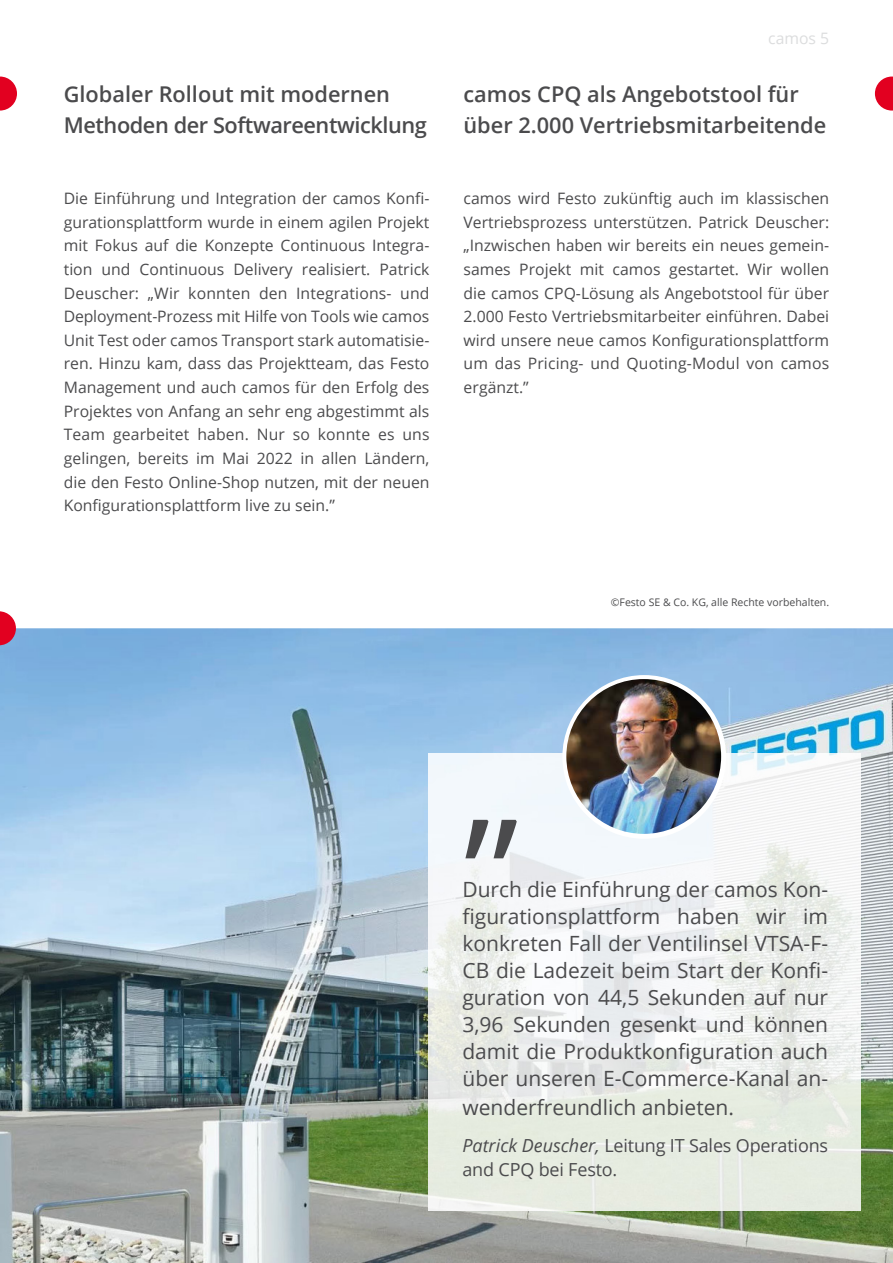
<style>
.page{position:relative;width:893px;height:1263px;background:#fff}
.page>*{position:absolute;margin:0;border:0;box-sizing:border-box;transform-origin:0 0}
.t1{font:157.5px "Open Sans";color:#4b4b4d}
.t2{font:600 21.75px/31.5px "Open Sans";color:#4b4b4d}
.t3{font:600 21.75px/31.5px "Open Sans";letter-spacing:-.02em;color:#4b4b4d}
.t4{font:21px/27.2px "Open Sans";color:#4b4b4d;text-align:justify}
.t5{font:18px/23.5px "Open Sans";letter-spacing:-.01em;color:#4b4b4d}
.t6{font:15.75px/23.7px "Open Sans";color:#4b4b4d;text-align:justify}
.t7{font:15.75px "Open Sans";color:#dcddde}
.t8{font:10.5px "Open Sans";color:#4b4b4d}
.s1{font-style:italic}
</style>
<div class="page">
<svg style="left:0;top:77px;width:17px;height:34px"></svg>
<svg style="left:875px;top:77px;width:18px;height:34px"></svg>
<img style="left:0;top:628px;width:893px;height:635px">
<img style="left:428px;top:754px;width:432px;height:457px">
<div style="left:562px;top:675px;width:164px;height:164px;background:#fff;border-radius:50%"></div>
<img style="left:566px;top:679px;width:155px;height:155px;border-radius:77px">
<svg style="left:0;top:611px;width:16px;height:34px"></svg>
<h2 class="t3" style="left:64px;top:78px;width:365px">Globaler Rollout mit modernen<br>Methoden der Softwareentwicklung</h2>
<p class="t6" style="left:64px;top:186px;width:367px">Die Einführung und Integration der camos Konfi&shy;gurationsplattform wurde in einem agilen Projekt mit Fokus auf die Konzepte Continuous Integra&shy;tion und Continuous Delivery realisiert. Patrick Deuscher: „Wir konnten den Integrations- und Deployment-Prozess mit Hilfe von Tools wie camos Unit Test oder camos Transport stark automatisie&shy;ren. Hinzu kam, dass das Projektteam, das Festo Management und auch camos für den Erfolg des Projektes von Anfang an sehr eng abgestimmt als Team gearbeitet haben. Nur so konnte es uns gelingen, bereits im Mai 2022 in allen Ländern, die den Festo Online-Shop nutzen, mit der neuen Konfigurationsplattform live zu sein.”</p>
<p class="t7" style="left:768px;top:27px;width:63px">camos 5</p>
<h2 class="t2" style="left:463px;top:78px;width:364px">camos CPQ als Angebotstool für über 2.000 Vertriebsmitarbeitende</h2>
<p class="t6" style="left:463px;top:186px;width:367px">camos wird Festo zukünftig auch im klassischen Vertriebsprozess unterstützen. Patrick Deuscher: „Inzwischen haben wir bereits ein neues gemein&shy;sames Projekt mit camos gestartet. Wir wollen die camos CPQ-Lösung als Angebotstool für über 2.000 Festo Vertriebsmitarbeiter einführen. Dabei wird unsere neue camos Konfigurationsplattform um das Pricing- und Quoting-Modul von camos ergänzt.”</p>
<p class="t8" style="left:611px;top:595px;width:220px">©Festo SE &amp; Co. KG, alle Rechte vorbehalten.</p>
<h1 class="t1" style="left:463px;top:673px;width:65px">„</h1>
<p class="t4" style="left:462px;top:876px;width:367px">Durch die Einführung der camos Kon&shy;figurationsplattform haben wir im konkreten Fall der Ventilinsel VTSA-F-CB die Ladezeit beim Start der Konfi&shy;guration von 44,5 Sekunden auf nur 3,96 Sekunden gesenkt und können damit die Produktkonfiguration auch über unseren E-Commerce-Kanal an&shy;wenderfreundlich anbieten.</p>
<p class="t5" style="left:462px;top:1133px;width:367px"><span class="s1">Patrick Deuscher,</span> Leitung IT Sales Operations and CPQ bei Festo.</p>
</div>
